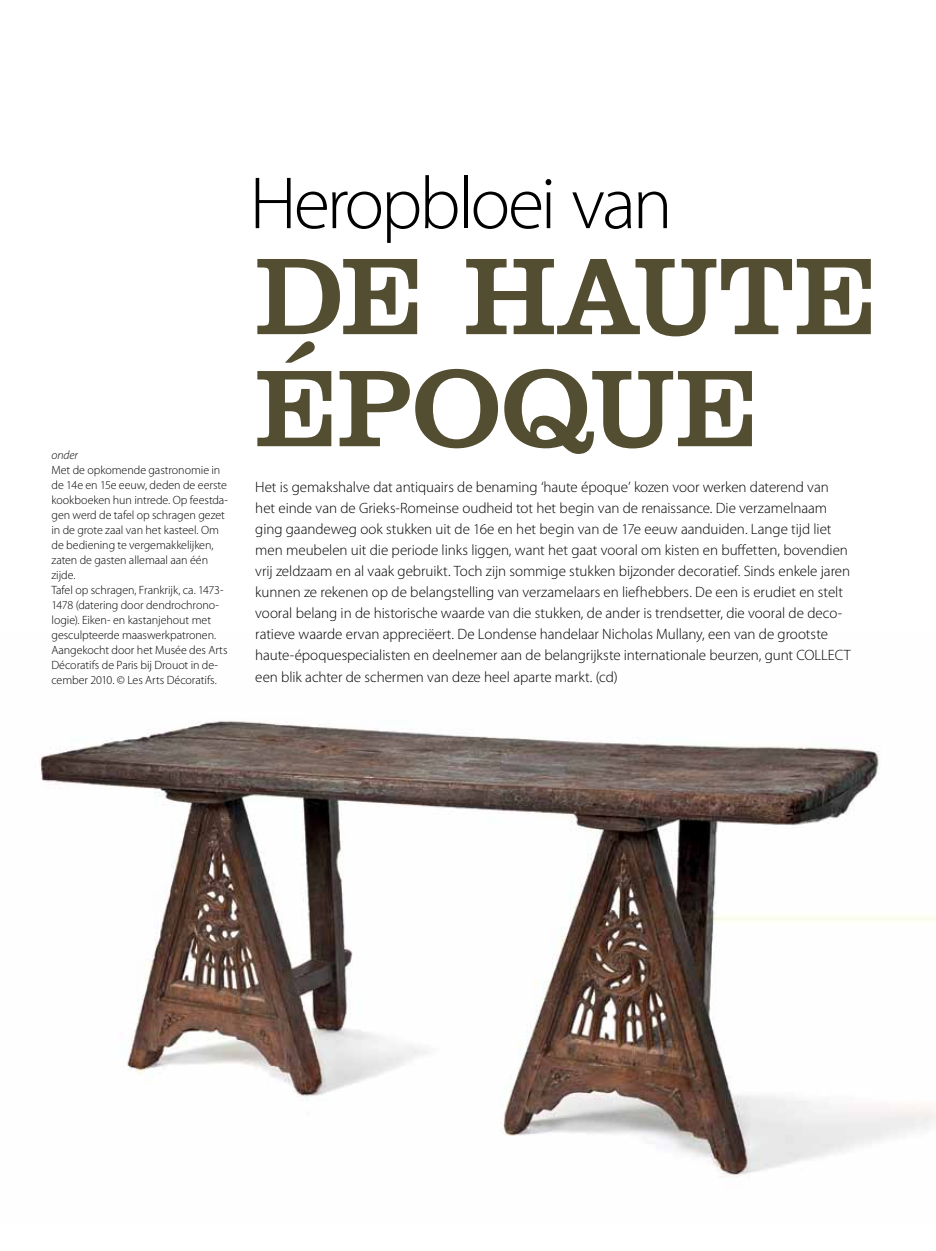
<style>
.page{position:relative;width:936px;height:1251px;background:#fff}
.page>*{position:absolute;margin:0;border:0;box-sizing:border-box;transform-origin:0 0}
.t1{font:111.9px/111.9px "Clarendon BT";letter-spacing:-.02em;color:#534e31}
.t2{font:300 74.55px "Myriad Pro";letter-spacing:-.04em;color:#000}
.t3{font:300 15px/21.1px "Myriad Pro";letter-spacing:-.005em;color:#000}
.t4{font:300 12px/15px "Myriad Pro";letter-spacing:-.005em;color:#000}
.t5{font:italic 300 12px "Myriad Pro";letter-spacing:-.005em;color:#000}
</style>
<div class="page">
<img style="left:39px;top:721px;width:896px;height:456px">
<p class="t5" style="left:51px;top:448px;width:28px">onder</p>
<p class="t4" style="left:51px;top:462px;width:178px">Met de opkomende gastronomie in de 14e en 15e eeuw, deden de eerste kookboeken hun intrede. Op feestda&shy;gen werd de tafel op schragen gezet in de grote zaal van het kasteel. Om de bediening te vergemakkelijken, zaten de gasten allemaal aan één zijde.<br>Tafel op schragen, Frankrijk, ca. 1473- 1478 (datering door dendrochrono&shy;logie). Eiken- en kastanjehout met gesculpteerde maaswerkpatronen.<br>Aangekocht door het Musée des Arts Décoratifs de Paris bij Drouot in de&shy;cember 2010. © Les Arts Décoratifs.</p>
<h2 class="t2" style="left:249px;top:162px;width:424px">Heropbloei van</h2>
<h1 class="t1" style="left:255px;top:237px;width:625px">DE HAUTE<br>ÉPOQUE</h1>
<p class="t3" style="left:255px;top:476px;width:597px">Het is gemakshalve dat antiquairs de benaming ‘haute époque’ kozen voor werken daterend van het einde van de Grieks-Romeinse oudheid tot het begin van de renaissance. Die verzamelnaam ging gaandeweg ook stukken uit de 16e en het begin van de 17e eeuw aanduiden. Lange tijd liet men meubelen uit die periode links liggen, want het gaat vooral om kisten en buffetten, bovendien vrij zeldzaam en al vaak gebruikt. Toch zijn sommige stukken bijzonder decoratief. Sinds enkele jaren kunnen ze rekenen op de belangstelling van verzamelaars en liefhebbers. De een is erudiet en stelt vooral belang in de historische waarde van die stukken, de ander is trendsetter, die vooral de deco&shy;ratieve waarde ervan appreciëert. De Londense handelaar Nicholas Mullany, een van de grootste haute-époquespecialisten en deelnemer aan de belangrijkste internationale beurzen, gunt COLLECT een blik achter de schermen van deze heel aparte markt. (cd)</p>
</div>
